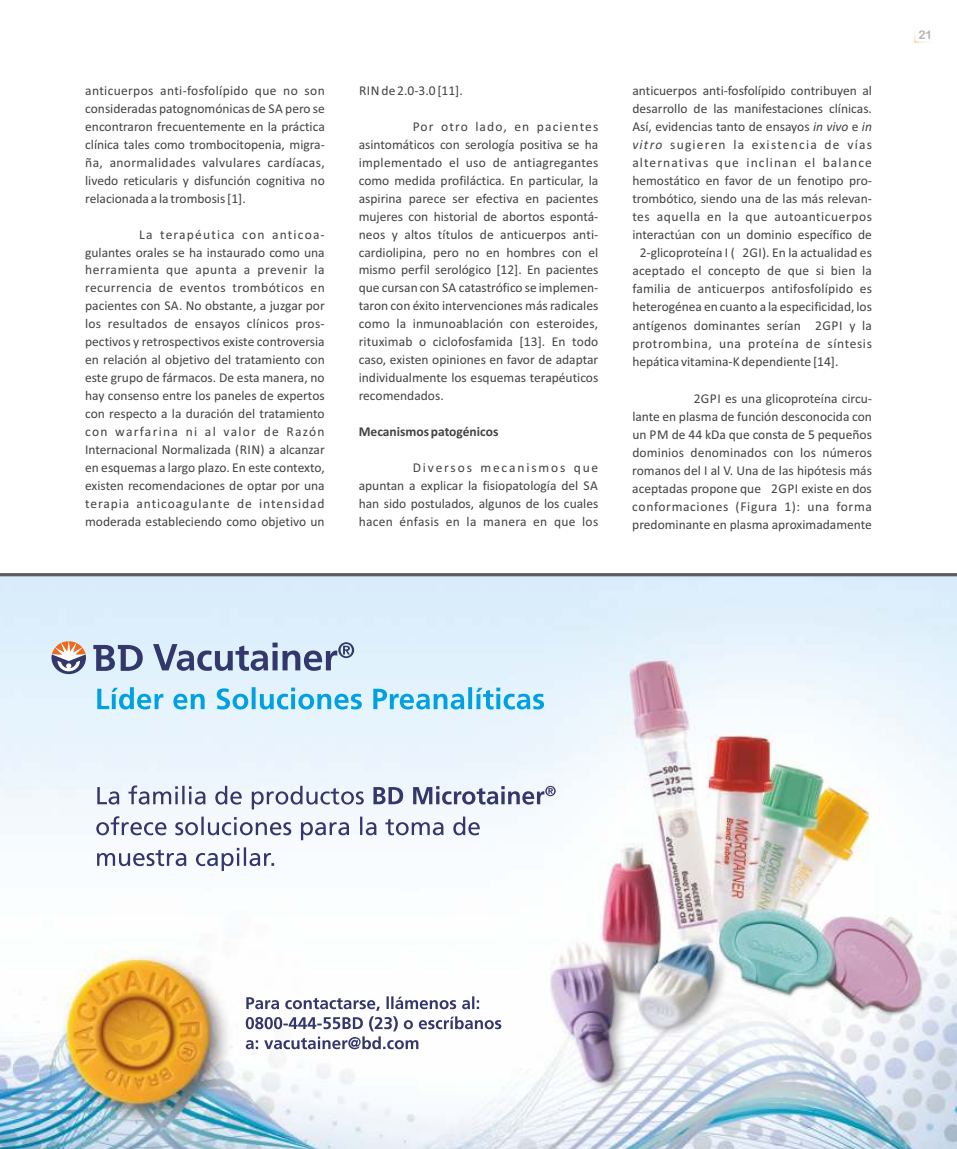
<style>
.page{position:relative;width:957px;height:1149px;background:#fff}
.page>*{position:absolute;margin:0;border:0;box-sizing:border-box;transform-origin:0 0}
.t1{font:13.5px/18px "Calibri";color:#434242;text-align:justify}
.t2{font:13.5px "Calibri";letter-spacing:.045em;color:#434242}
.t3{font:13.5px "Calibri";letter-spacing:.08em;color:#434242}
.t4{font:13.5px "Calibri";letter-spacing:.04em;color:#434242}
.t5{font:13.5px "Calibri";letter-spacing:.09em;color:#434242}
.t6{font:700 13.5px "Calibri";color:#434242}
.t7{font:12px "Arial Rounded MT Bold";color:#b2b3b3}
.s1{font-style:italic}
</style>
<div class="page">
<img style="left:0;top:576px;width:957px;height:572px">
<svg style="left:153px;top:642px;width:201px;height:28px"></svg>
<svg style="left:93px;top:644px;width:50px;height:26px"></svg>
<svg style="left:52px;top:641px;width:34px;height:33px"></svg>
<svg style="left:97px;top:687px;width:447px;height:22px"></svg>
<svg style="left:97px;top:785px;width:458px;height:24px"></svg>
<svg style="left:96px;top:816px;width:384px;height:24px"></svg>
<svg style="left:97px;top:847px;width:177px;height:23px"></svg>
<svg style="left:246px;top:996px;width:255px;height:52px"></svg>
<svg style="left:0;top:573px;width:957px;height:3px"></svg>
<svg style="left:914px;top:28px;width:16px;height:15px"></svg>
<p class="t1" style="left:85px;top:82px;width:241px">anticuerpos anti-fosfolípido que no son consideradas patognomónicas de SA pero se encontraron frecuentemente en la práctica clínica tales como trombocitopenia, migra&shy;ña, anormalidades valvulares cardíacas, livedo reticularis y disfunción cognitiva no relacionada a la trombosis [1].</p>
<p class="t1" style="left:85px;top:226px;width:241px;text-indent:54px">La terapéutica con anticoa&shy;gulantes orales se ha instaurado como una herramienta que apunta a prevenir la recurrencia de eventos trombóticos en pacientes con SA. No obstante, a juzgar por los resultados de ensayos clínicos pros&shy;pectivos y retrospectivos existe controversia en relación al objetivo del tratamiento con este grupo de fármacos. De esta manera, no hay consenso entre los paneles de expertos con respecto a la duración del tratamiento con warfarina ni al valor de Razón Internacional Normalizada (RIN) a alcanzar en esquemas a largo plazo. En este contexto, existen recomendaciones de optar por una terapia anticoagulante de intensidad moderada estableciendo como objetivo un</p>
<p class="t1" style="left:359px;top:82px;width:105px">RINde 2.0-3.0 [11].</p>
<p class="t1" style="left:359px;top:118px;width:241px;text-indent:54px">Por otro lado, en pacientes asintomáticos con serología positiva se ha implementado el uso de antiagregantes como medida profiláctica. En particular, la aspirina parece ser efectiva en pacientes mujeres con historial de abortos espontá&shy;neos y altos títulos de anticuerpos anti&shy;cardiolipina, pero no en hombres con el mismo perfil serológico [12]. En pacientes que cursan con SA catastrófico se implemen&shy;taron con éxito intervenciones más radicales como la inmunoablación con esteroides, rituximab o ciclofosfamida [13]. En todo caso, existen opiniones en favor de adaptar individualmente los esquemas terapéuticos recomendados.</p>
<p class="t6" style="left:359px;top:426px;width:141px">Mecanismos patogénicos</p>
<p class="t1" style="left:359px;top:459px;width:241px;text-indent:54px">Diversos mecanismos que apuntan a explicar la fisiopatología del SA han sido postulados, algunos de los cuales hacen énfasis en la manera en que los</p>
<p class="t1" style="left:632px;top:82px;width:241px">anticuerpos anti-fosfolípido contribuyen al</p>
<p class="t1" style="left:632px;top:100px;width:241px">desarrollo de las manifestaciones clínicas.</p>
<p class="t1" style="left:632px;top:118px;width:241px">Así, evidencias tanto de ensayos <span class="s1">in vivo</span> e <span class="s1">in</span></p>
<p class="t5" style="left:632px;top:138px;width:241px"><span class="s1">vitro</span> sugieren la existencia de vías</p>
<p class="t3" style="left:632px;top:156px;width:241px">alternativas que inclinan el balance</p>
<p class="t1" style="left:632px;top:172px;width:241px">hemostático en favor de un fenotipo pro-</p>
<p class="t1" style="left:632px;top:190px;width:241px">trombótico, siendo una de las más relevan-</p>
<p class="t4" style="left:632px;top:210px;width:241px">tes aquella en la que autoanticuerpos</p>
<p class="t1" style="left:632px;top:226px;width:241px">interactúan con un dominio específico de</p>
<p class="t1" style="left:640px;top:245px;width:234px">2-glicoproteína I ( 2GI). En la actualidad es</p>
<p class="t1" style="left:632px;top:263px;width:241px">aceptado el concepto de que si bien la</p>
<p class="t1" style="left:632px;top:281px;width:241px">familia de anticuerpos antifosfolípido es</p>
<p class="t1" style="left:632px;top:299px;width:241px">heterogénea en cuanto a la especificidad, los</p>
<p class="t1" style="left:632px;top:317px;width:241px">antígenos dominantes serían 2GPI y la</p>
<p class="t2" style="left:632px;top:338px;width:241px">protrombina, una proteína de síntesis</p>
<p class="t1" style="left:632px;top:353px;width:208px">hepática vitamina-K dependiente [14].</p>
<p class="t1" style="left:632px;top:390px;width:241px;text-indent:61px">2GPI es una glicoproteína circu&shy;lante en plasma de función desconocida con un PM de 44 kDa que consta de 5 pequeños dominios denominados con los números romanos del I al V. Una de las hipótesis más aceptadas propone que 2GPI existe en dos conformaciones (Figura 1): una forma predominante en plasma aproximadamente</p>
<p class="t7" style="left:918px;top:31px;width:15px">21</p>
</div>
